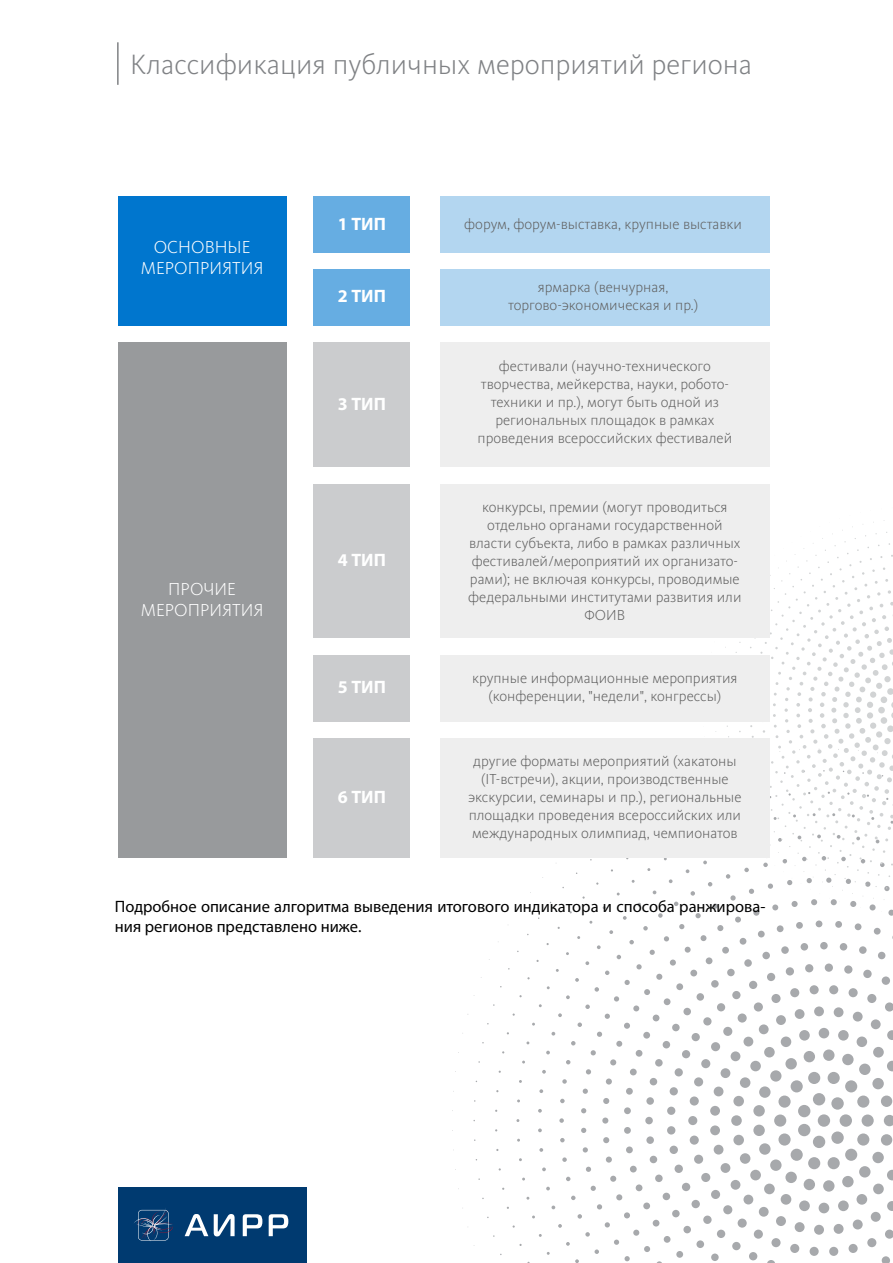
<style>
.page{position:relative;width:893px;height:1263px;background:#fff}
.page>*{position:absolute;margin:0;border:0;box-sizing:border-box;transform-origin:0 0}
.t1{font:300 28.95px "Kievit Pro";color:#808285}
.t2{font:300 18px/21.6px "Kievit Pro";color:#fff;text-align:center}
.t3{font:700 18px "Myriad Pro";color:#fff}
.t4{font:16.5px/19.8px "Myriad Pro";color:#000}
.t5{font:300 15px/18px "Kievit Pro";color:#606060;text-align:center}
</style>
<div class="page">
<svg style="left:452px;top:520px;width:441px;height:743px"></svg>
<hr style="left:117px;top:42px;width:2px;height:43px;background:#808285">
<div style="left:118px;top:196px;width:169px;height:129px;background:#0076ce"></div>
<div style="left:118px;top:342px;width:169px;height:516px;background:#989a9c"></div>
<div style="left:314px;top:196px;width:96px;height:57px;background:#66ade2"></div>
<div style="left:314px;top:269px;width:96px;height:56px;background:#66ade2"></div>
<div style="left:440px;top:196px;width:330px;height:57px;background:#b3d6f0"></div>
<div style="left:440px;top:269px;width:330px;height:56px;background:#b3d6f0"></div>
<div style="left:440px;top:342px;width:330px;height:125px;background:#eee"></div>
<div style="left:314px;top:342px;width:96px;height:125px;background:#cbccce"></div>
<div style="left:440px;top:484px;width:330px;height:154px;background:#eee"></div>
<div style="left:314px;top:484px;width:96px;height:154px;background:#cbccce"></div>
<div style="left:440px;top:655px;width:330px;height:66px;background:#eee"></div>
<div style="left:314px;top:655px;width:96px;height:66px;background:#cbccce"></div>
<div style="left:440px;top:738px;width:330px;height:120px;background:#eee"></div>
<div style="left:314px;top:738px;width:96px;height:120px;background:#cbccce"></div>
<div style="left:118px;top:1187px;width:188px;height:76px;background:#003a70"></div>
<svg style="left:185px;top:1214px;width:23px;height:22px"></svg>
<svg style="left:214px;top:1214px;width:21px;height:22px"></svg>
<svg style="left:243px;top:1214px;width:19px;height:22px"></svg>
<svg style="left:269px;top:1214px;width:19px;height:22px"></svg>
<svg style="left:134px;top:1208px;width:39px;height:33px"></svg>
<h1 class="t1" style="left:130px;top:47px;width:623px">Классификация публичных мероприятий региона</h1>
<p class="t2" style="left:141px;top:236px;width:124px">ОСНОВНЫЕ<br>МЕРОПРИЯТИЯ</p>
<p class="t2" style="left:141px;top:578px;width:124px">ПРОЧИЕ<br>МЕРОПРИЯТИЯ</p>
<p class="t3" style="left:338px;top:212px;width:50px">1 ТИП</p>
<p class="t3" style="left:338px;top:285px;width:50px">2 ТИП</p>
<p class="t3" style="left:338px;top:392px;width:50px">3 ТИП</p>
<p class="t3" style="left:338px;top:549px;width:50px">4 ТИП</p>
<p class="t5" style="left:464px;top:215px;width:279px">форум, форум-выставка, крупные выставки</p>
<p class="t5" style="left:508px;top:277px;width:192px">ярмарка (венчурная, торгово-экономическая и пр.)</p>
<p class="t5" style="left:478px;top:357px;width:256px">фестивали (научно-технического творчества, мейкерства, науки, робото&shy;техники и пр.), могут быть одной из региональных площадок в рамках проведения всероссийских фестивалей</p>
<p class="t5" style="left:468px;top:498px;width:275px">конкурсы, премии (могут проводиться отдельно органами государственной власти субъекта, либо в рамках различных фестивалей/мероприятий их организато&shy;рами); не включая конкурсы, проводимые федеральными институтами развития или ФОИВ</p>
<p class="t3" style="left:338px;top:676px;width:50px">5 ТИП</p>
<p class="t5" style="left:472px;top:669px;width:267px">крупные информационные мероприятия (конференции, "недели", конгрессы)</p>
<p class="t3" style="left:338px;top:785px;width:50px">6 ТИП</p>
<p class="t5" style="left:468px;top:752px;width:275px">другие форматы мероприятий (хакатоны (IT-встречи), акции, производственные экскурсии, семинары и пр.), региональные площадки проведения всероссийских или международных олимпиад, чемпионатов</p>
<p class="t4" style="left:115px;top:897px;width:652px">Подробное описание алгоритма выведения итогового индикатора и способа ранжирова&shy;ния регионов представлено ниже.</p>
</div>
